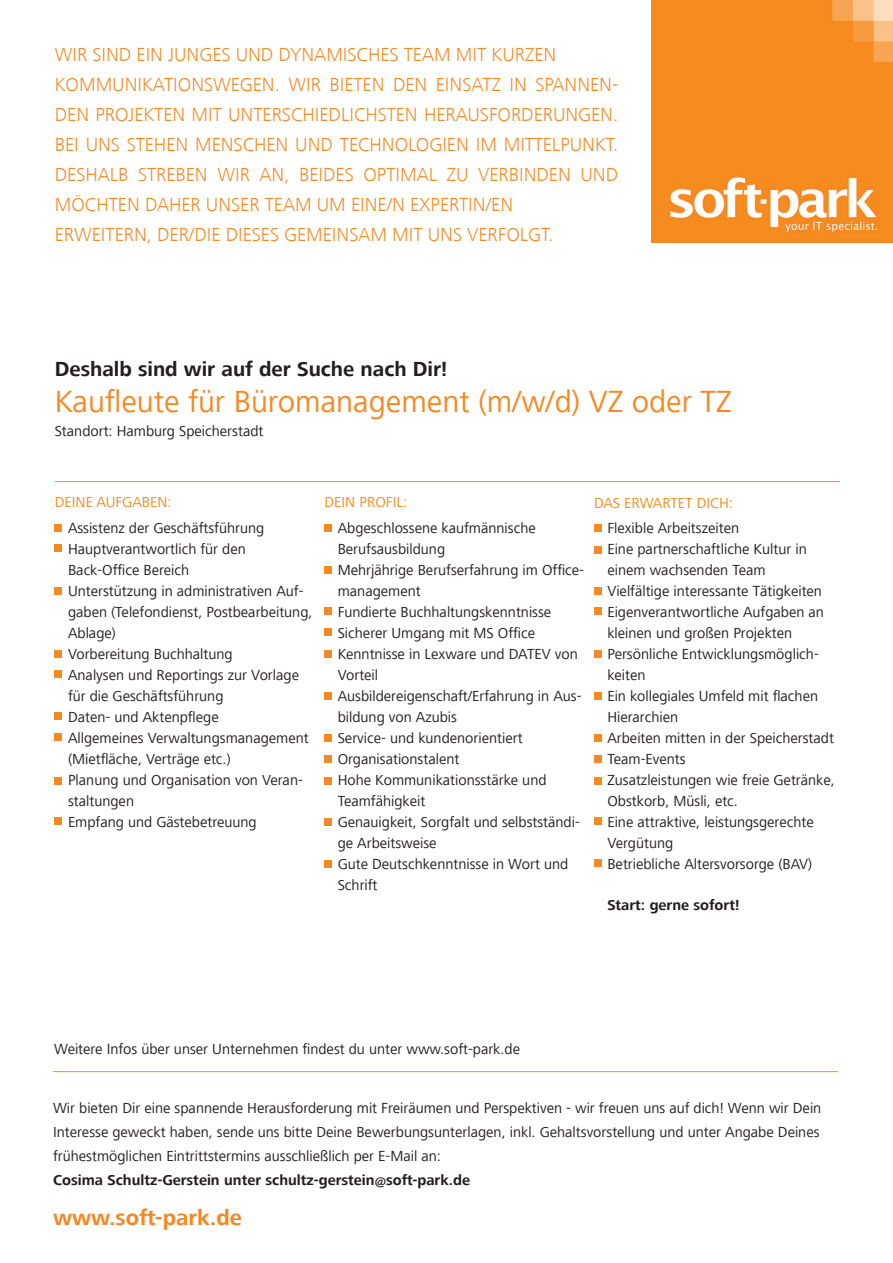
<style>
.page{position:relative;width:893px;height:1263px;background:#fff}
.page>*{position:absolute;margin:0;border:0;box-sizing:border-box;transform-origin:0 0}
.t1{font:31.5px "Frutiger Next LT";color:#f68924}
.t2{font:700 22.5px "Frutiger Next LT";color:#f58824}
.t3{font:700 21px "Frutiger Next LT";color:#231f20}
.t4{font:300 19.5px/30px "Frutiger Next LT";color:#f58923}
.t5{font:15px/21px "Frutiger Next LT";color:#231f20}
.t6{font:700 15px "Frutiger Next LT";color:#231f20}
.t7{font:15px "Frutiger Next LT";color:#f68b1f}
</style>
<div class="page">
<hr style="left:55px;top:481px;width:785px;height:1px;background:#f58b22">
<div style="left:55px;top:525px;width:7px;height:7px;background:#f68924"></div>
<div style="left:55px;top:650px;width:7px;height:7px;background:#f68924"></div>
<div style="left:55px;top:671px;width:7px;height:7px;background:#f68924"></div>
<div style="left:55px;top:713px;width:7px;height:7px;background:#f68924"></div>
<div style="left:55px;top:734px;width:7px;height:7px;background:#f68924"></div>
<div style="left:325px;top:525px;width:7px;height:7px;background:#f68924"></div>
<div style="left:325px;top:567px;width:7px;height:7px;background:#f68924"></div>
<div style="left:325px;top:629px;width:7px;height:7px;background:#f68924"></div>
<div style="left:594px;top:525px;width:7px;height:7px;background:#f68924"></div>
<div style="left:594px;top:650px;width:7px;height:7px;background:#f68924"></div>
<div style="left:594px;top:608px;width:7px;height:7px;background:#f68924"></div>
<div style="left:594px;top:693px;width:7px;height:7px;background:#f68924"></div>
<hr style="left:53px;top:1071px;width:785px;height:1px;background:#f58b22">
<div style="left:325px;top:693px;width:7px;height:7px;background:#f68924"></div>
<div style="left:325px;top:755px;width:7px;height:7px;background:#f68924"></div>
<div style="left:55px;top:777px;width:7px;height:7px;background:#f68924"></div>
<div style="left:594px;top:546px;width:7px;height:7px;background:#f68924"></div>
<div style="left:594px;top:587px;width:7px;height:7px;background:#f68924"></div>
<div style="left:594px;top:734px;width:7px;height:7px;background:#f68924"></div>
<img style="left:651px;top:0;width:242px;height:242px">
<div style="left:325px;top:650px;width:7px;height:7px;background:#f68924"></div>
<div style="left:325px;top:777px;width:7px;height:7px;background:#f68924"></div>
<div style="left:325px;top:818px;width:7px;height:7px;background:#f68924"></div>
<div style="left:325px;top:860px;width:7px;height:7px;background:#f68924"></div>
<div style="left:325px;top:608px;width:7px;height:7px;background:#f68924"></div>
<div style="left:325px;top:734px;width:7px;height:7px;background:#f68924"></div>
<div style="left:55px;top:544px;width:7px;height:7px;background:#f68924"></div>
<div style="left:55px;top:587px;width:7px;height:7px;background:#f68924"></div>
<div style="left:55px;top:817px;width:7px;height:7px;background:#f68924"></div>
<div style="left:594px;top:777px;width:7px;height:7px;background:#f68924"></div>
<div style="left:594px;top:818px;width:7px;height:7px;background:#f68924"></div>
<div style="left:594px;top:756px;width:7px;height:7px;background:#f68924"></div>
<div style="left:594px;top:860px;width:7px;height:7px;background:#f68924"></div>
<p class="t4" style="left:55px;top:40px;width:565px">WIR SIND EIN JUNGES UND DYNAMISCHES TEAM MIT KURZEN KOMMUNIKATIONSWEGEN. WIR BIETEN DEN EINSATZ IN SPANNEN-DEN PROJEKTEN MIT UNTERSCHIEDLICHSTEN HERAUSFORDERUNGEN.<br>BEI UNS STEHEN MENSCHEN UND TECHNOLOGIEN IM MITTELPUNKT.<br>DESHALB STREBEN WIR AN, BEIDES OPTIMAL ZU VERBINDEN UND MÖCHTEN DAHER UNSER TEAM UM EINE/N EXPERTIN/EN<br>ERWEITERN, DER/DIE DIESES GEMEINSAM MIT UNS VERFOLGT.</p>
<h3 class="t3" style="left:55px;top:357px;width:394px">Deshalb sind wir auf der Suche nach Dir!</h3>
<h1 class="t1" style="left:55px;top:384px;width:678px">Kaufleute für Büromanagement (m/w/d) VZ oder TZ</h1>
<p class="t5" style="left:55px;top:421px;width:210px">Standort: Hamburg Speicherstadt</p>
<p class="t7" style="left:55px;top:494px;width:118px">DEINE AUFGABEN:</p>
<p class="t5" style="left:68px;top:517px;width:246px">Assistenz der Geschäftsführung<br>Hauptverantwortlich für den<br>Back-Office Bereich<br>Unterstützung in administrativen Auf&shy;gaben (Telefondienst, Postbearbeitung,<br>Ablage)<br>Vorbereitung Buchhaltung<br>Analysen und Reportings zur Vorlage für die Geschäftsführung<br>Daten- und Aktenpflege<br>Allgemeines Verwaltungsmanagement (Mietfläche, Verträge etc.)<br>Planung und Organisation von Veran&shy;staltungen<br>Empfang und Gästebetreuung</p>
<p class="t7" style="left:325px;top:494px;width:84px">DEIN PROFIL:</p>
<p class="t5" style="left:338px;top:517px;width:248px">Abgeschlossene kaufmännische<br>Berufsausbildung<br>Mehrjährige Berufserfahrung im Office&shy;management<br>Fundierte Buchhaltungskenntnisse<br>Sicherer Umgang mit MS Office<br>Kenntnisse in Lexware und DATEV von<br>Vorteil<br>Ausbildereigenschaft/Erfahrung in Aus&shy;bildung von Azubis<br>Service- und kundenorientiert<br>Organisationstalent<br>Hohe Kommunikationsstärke und<br>Teamfähigkeit<br>Genauigkeit, Sorgfalt und selbstständi&shy;ge Arbeitsweise<br>Gute Deutschkenntnisse in Wort und<br>Schrift</p>
<p class="t7" style="left:594px;top:494px;width:140px">DAS ERWARTET DICH:</p>
<p class="t5" style="left:607px;top:517px;width:229px">Flexible Arbeitszeiten<br>Eine partnerschaftliche Kultur in einem wachsenden Team<br>Vielfältige interessante Tätigkeiten<br>Eigenverantwortliche Aufgaben an kleinen und großen Projekten<br>Persönliche Entwicklungsmöglich&shy;keiten<br>Ein kollegiales Umfeld mit flachen<br>Hierarchien<br>Arbeiten mitten in der Speicherstadt<br>Team-Events<br>Zusatzleistungen wie freie Getränke,<br>Obstkorb, Müsli, etc.<br>Eine attraktive, leistungsgerechte<br>Vergütung<br>Betriebliche Altersvorsorge (BAV)</p>
<p class="t6" style="left:607px;top:897px;width:133px">Start: gerne sofort!</p>
<p class="t5" style="left:54px;top:1038px;width:468px">Weitere Infos über unser Unternehmen findest du unter www.soft-park.de</p>
<p class="t5" style="left:53px;top:1095px;width:770px;line-height:24px;text-align:justify">Wir bieten Dir eine spannende Herausforderung mit Freiräumen und Perspektiven - wir freuen uns auf dich! Wenn wir Dein Interesse geweckt haben, sende uns bitte Deine Bewerbungsunterlagen, inkl. Gehaltsvorstellung und unter Angabe Deines frühestmöglichen Eintrittstermins ausschließlich per E-Mail an:</p>
<p class="t6" style="left:53px;top:1171px;width:419px">Cosima Schultz-Gerstein unter schultz-gerstein@soft-park.de</p>
<h2 class="t2" style="left:53px;top:1205px;width:190px">www.soft-park.de</h2>
</div>
